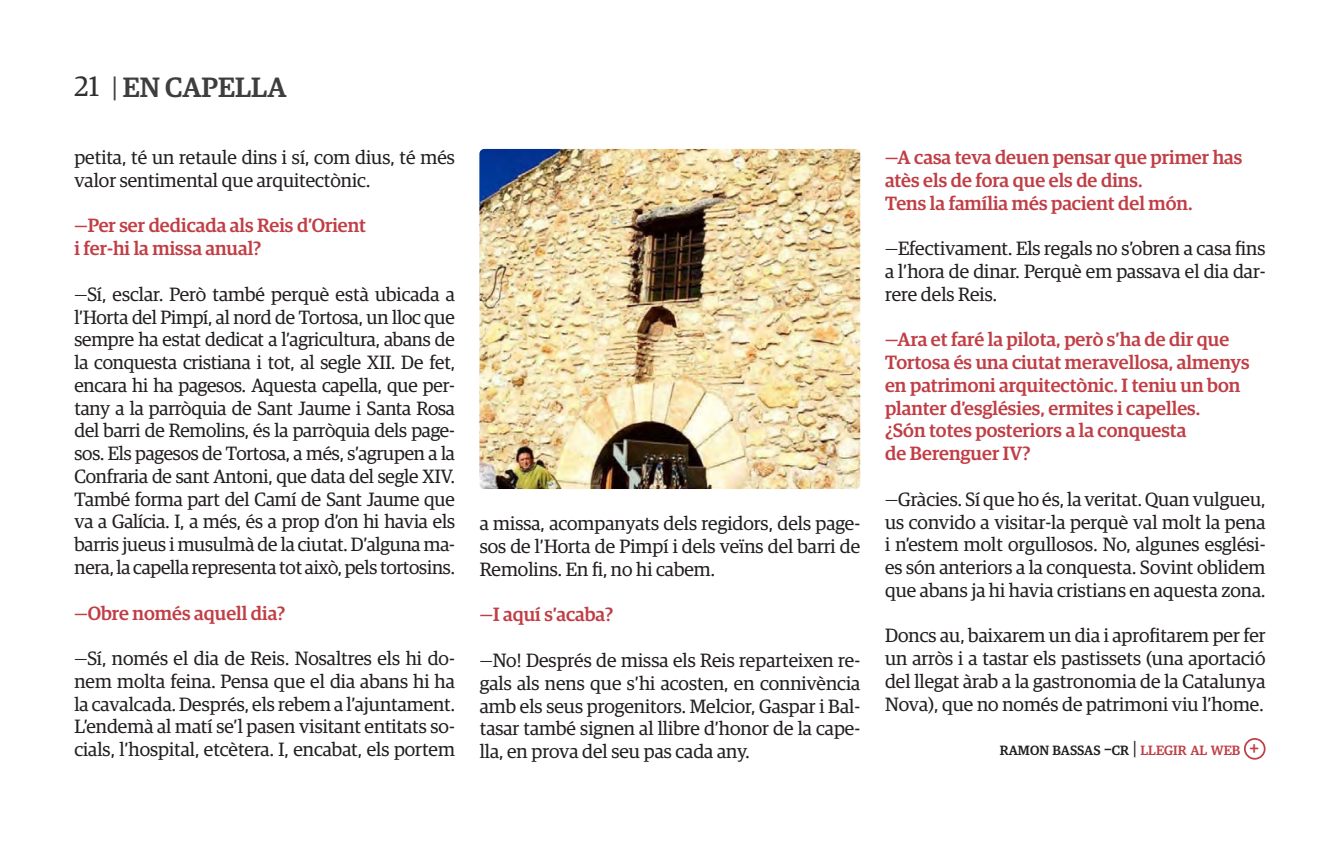
<style>
.page{position:relative;width:1340px;height:844px;background:#fff}
.page>*{position:absolute;margin:0;border:0;box-sizing:border-box;transform-origin:0 0}
.t1{font:500 28px "Guardian Egyp";color:#3e3e3f}
.t2{font:19.25px/22.8px "Guardian Egyp";color:#231f20;text-align:justify}
.t3{font:500 19.25px/22.8px "Guardian Egyp";color:#c03e45}
.t4{font:500 19.25px "Guardian Egyp";color:#c03e45}
.t5{font:500 13.47px "Guardian Egyp";color:#231f20}
.s1{font-weight:400;color:#312f30}
.s2{font-weight:400}
.s3{font-size:19.25px}
.s4{font-weight:400;font-size:19.25px}
.s5{color:#c03e45}
</style>
<div class="page">
<div style="left:1243px;top:737px;width:22px;height:22px;border:2px solid #c03e45;border-radius:50%"></div>
<img style="left:479px;top:149px;width:381px;height:340px">
<h1 class="t1" style="left:74px;top:67px;width:214px"><span class="s1">21</span> <span class="s2">|</span> EN CAPELLA</h1>
<p class="t2" style="left:74px;top:145px;width:382px">petita, té un retaule dins i sí, com dius, té més valor sentimental que arquitectònic.</p>
<p class="t3" style="left:74px;top:213px;width:293px">—Per ser dedicada als Reis d’Orient</p>
<p class="t3" style="left:74px;top:236px;width:188px">i fer-hi la missa anual?</p>
<p class="t2" style="left:74px;top:281px;width:382px">—Sí, esclar. Però també perquè està ubicada a l’Horta del Pimpí, al nord de Tortosa, un lloc que sempre ha estat dedicat a l’agricultura, abans de la conquesta cristiana i tot, al segle XII. De fet, encara hi ha pagesos. Aquesta capella, que per&shy;tany a la parròquia de Sant Jaume i Santa Rosa del barri de Remolins, és la parròquia dels page&shy;sos. Els pagesos de Tortosa, a més, s’agrupen a la Confraria de sant Antoni, que data del segle XIV.<br>També forma part del Camí de Sant Jaume que va a Galícia. I, a més, és a prop d’on hi havia els barris jueus i musulmà de la ciutat. D’alguna ma&shy;nera, la capella representa tot això, pels tortosins.</p>
<p class="t3" style="left:74px;top:599px;width:212px">—Obre només aquell dia?</p>
<p class="t2" style="left:74px;top:645px;width:382px">—Sí, només el dia de Reis. Nosaltres els hi do&shy;nem molta feina. Pensa que el dia abans hi ha la cavalcada. Després, els rebem a l’ajuntament.<br>L’endemà al matí se’l pasen visitant entitats so&shy;cials, l’hospital, etcètera. I, encabat, els portem</p>
<p class="t2" style="left:480px;top:511px;width:382px">a missa, acompanyats dels regidors, dels page&shy;sos de l’Horta de Pimpí i dels veïns del barri de Remolins. En fi, no hi cabem.</p>
<p class="t3" style="left:480px;top:601px;width:135px">—I aquí s’acaba?</p>
<p class="t2" style="left:480px;top:647px;width:382px">—No! Després de missa els Reis reparteixen re&shy;gals als nens que s’hi acosten, en connivència amb els seus progenitors. Melcior, Gaspar i Bal&shy;tasar també signen al llibre d’honor de la cape&shy;lla, en prova del seu pas cada any.</p>
<p class="t3" style="left:885px;top:145px;width:359px">—A casa teva deuen pensar que primer has atès els de fora que els de dins.</p>
<p class="t3" style="left:885px;top:190px;width:309px">Tens la família més pacient del món.</p>
<p class="t2" style="left:885px;top:236px;width:382px">—Efectivament. Els regals no s’obren a casa fins a l’hora de dinar. Perquè em passava el dia dar&shy;rere dels Reis.</p>
<p class="t3" style="left:885px;top:327px;width:366px">—Ara et faré la pilota, però s’ha de dir que Tortosa és una ciutat meravellosa, almenys en patrimoni arquitectònic. I teniu un bon planter d’esglésies, ermites i capelles.</p>
<p class="t3" style="left:885px;top:418px;width:303px">¿Són totes posteriors a la conquesta</p>
<p class="t3" style="left:885px;top:440px;width:147px">de Berenguer IV?</p>
<p class="t2" style="left:885px;top:486px;width:382px">—Gràcies. Sí que ho és, la veritat. Quan vulgueu, us convido a visitar-la perquè val molt la pena i n’estem molt orgullosos. No, algunes esglési&shy;es són anteriors a la conquesta. Sovint oblidem que abans ja hi havia cristians en aquesta zona.</p>
<p class="t2" style="left:885px;top:623px;width:382px">Doncs au, baixarem un dia i aprofitarem per fer un arròs i a tastar els pastissets (una aportació del llegat àrab a la gastronomia de la Catalunya Nova), que no només de patrimoni viu l’home.</p>
<p class="t5" style="left:999px;top:740px;width:242px">RAMON BASSAS <span class="s3">–</span>CR <span class="s4">|</span> <span class="s5">LLEGIR AL WEB</span></p>
<p class="t4" style="left:1249px;top:734px;width:12px">+</p>
</div>
